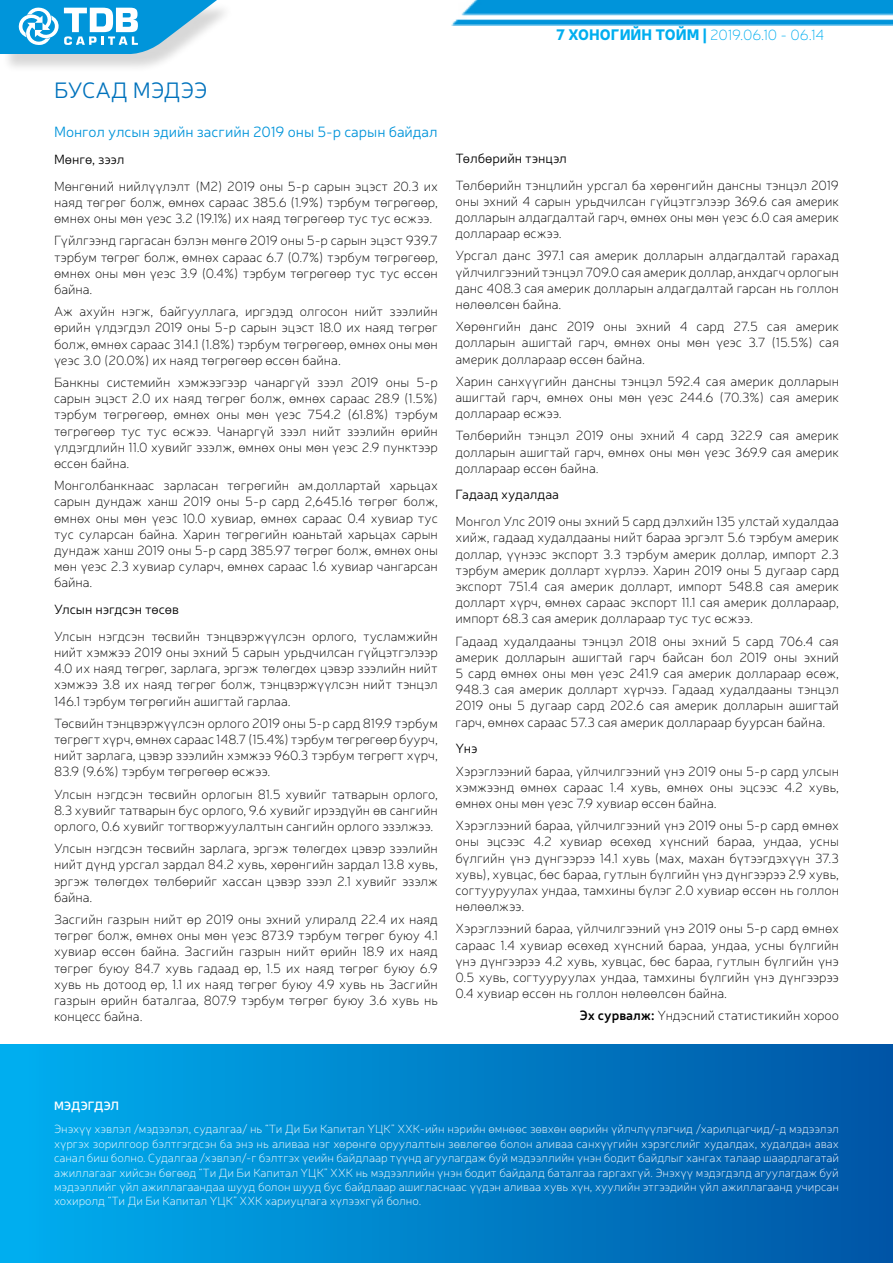
<style>
.page{position:relative;width:893px;height:1263px;background:#fff}
.page>*{position:absolute;margin:0;border:0;box-sizing:border-box;transform-origin:0 0}
.t1{font:300 22.5px "Neris";letter-spacing:-.01em;color:#0072bc}
.t2{font:300 15px "Neris";color:#0094da}
.t3{font:100 15px "Neris";color:#00aeef}
.t4{font:100 13.5px/16.2px "Neris";color:#000;text-align:justify}
.t5{font:300 13.5px "Neris";color:#000}
.t6{font:100 12px/14.4px "Neris";color:#fff;text-align:justify}
.t7{font:600 12px "Neris";color:#fff}
.s1{font-weight:900}
.s2{font-weight:600}
</style>
<div class="page">
<div style="left:3px;top:3px;width:232px;height:70px;background:#000;opacity:.16"></div>
<svg style="left:0;top:0;width:217px;height:54px"></svg>
<img style="left:451px;top:0;width:442px;height:25px">
<div style="left:0;top:1044px;width:893px;height:219px;background:linear-gradient(to right,#00afef,#0054a4)"></div>
<h1 class="t1" style="left:54px;top:76px;width:155px">БУСАД МЭДЭЭ</h1>
<p class="t2" style="left:54px;top:123px;width:385px">Монгол улсын эдийн засгийн 2019 оны 5-р сарын байдал</p>
<p class="t5" style="left:54px;top:151px;width:72px">Мөнгө, зээл</p>
<p class="t4" style="left:54px;top:178px;width:385px">Mөнгөний нийлүүлэлт (M2) 2019 оны 5-р сарын эцэст 20.3 их наяд төгрөг болж, өмнөх сараас 385.6 (1.9%) тэрбум төгрөгөөр, өмнөх оны мөн үеэс 3.2 (19.1%) их наяд төгрөгөөр тус тус өсжээ.</p>
<p class="t4" style="left:54px;top:232px;width:385px">Гүйлгээнд гаргасан бэлэн мөнгө 2019 оны 5-р сарын эцэст 939.7 тэрбум төгрөг болж, өмнөх сараас 6.7 (0.7%) тэрбум төгрөгөөр, өмнөх оны мөн үеэс 3.9 (0.4%) тэрбум төгрөгөөр тус тус өссөн байна.</p>
<p class="t4" style="left:54px;top:303px;width:385px">Аж ахуйн нэгж, байгууллага, иргэдэд олгосон нийт зээлийн өрийн үлдэгдэл 2019 оны 5-р сарын эцэст 18.0 их наяд төгрөг болж, өмнөх сараас 314.1 (1.8%) тэрбум төгрөгөөр, өмнөх оны мөн үеэс 3.0 (20.0%) их наяд төгрөгөөр өссөн байна.</p>
<p class="t4" style="left:54px;top:374px;width:385px">Банкны системийн хэмжээгээр чанаргүй зээл 2019 оны 5-р сарын эцэст 2.0 их наяд төгрөг болж, өмнөх сараас 28.9 (1.5%) тэрбум төгрөгөөр, өмнөх оны мөн үеэс 754.2 (61.8%) тэрбум төгрөгөөр тус тус өсжээ. Чанаргүй зээл нийт зээлийн өрийн үлдэгдлийн 11.0 хувийг эзэлж, өмнөх оны мөн үеэс 2.9 пунктээр өссөн байна.</p>
<p class="t4" style="left:54px;top:477px;width:385px">Монголбанкнаас зарласан төгрөгийн ам.доллартай харьцах сарын дундаж ханш 2019 оны 5-р сард 2,645.16 төгрөг болж, өмнөх оны мөн үеэс 10.0 хувиар, өмнөх сараас 0.4 хувиар тус тус суларсан байна. Харин төгрөгийн юаньтай харьцах сарын дундаж ханш 2019 оны 5-р сард 385.97 төгрөг болж, өмнөх оны мөн үеэс 2.3 хувиар суларч, өмнөх сараас 1.6 хувиар чангарсан байна.</p>
<p class="t5" style="left:54px;top:601px;width:127px">Улсын нэгдсэн төсөв</p>
<p class="t4" style="left:54px;top:628px;width:385px">Улсын нэгдсэн төсвийн тэнцвэржүүлсэн орлого, тусламжийн нийт хэмжээ 2019 оны эхний 5 сарын урьдчилсан гүйцэтгэлээр 4.0 их наяд төгрөг, зарлага, эргэж төлөгдөх цэвэр зээлийн нийт хэмжээ 3.8 их наяд төгрөг болж, тэнцвэржүүлсэн нийт тэнцэл 146.1 тэрбум төгрөгийн ашигтай гарлаа.</p>
<p class="t4" style="left:54px;top:715px;width:385px">Төсвийн тэнцвэржүүлсэн орлого 2019 оны 5-р сард 819.9 тэрбум төгрөгт хүрч, өмнөх сараас 148.7 (15.4%) тэрбум төгрөгөөр буурч, нийт зарлага, цэвэр зээлийн хэмжээ 960.3 тэрбум төгрөгт хүрч, 83.9 (9.6%) тэрбум төгрөгөөр өсжээ.</p>
<p class="t4" style="left:54px;top:785px;width:385px">Улсын нэгдсэн төсвийн орлогын 81.5 хувийг татварын орлого, 8.3 хувийг татварын бус орлого, 9.6 хувийг ирээдүйн өв сангийн орлого, 0.6 хувийг тогтворжуулалтын сангийн орлого эзэлжээ.</p>
<p class="t4" style="left:54px;top:840px;width:385px">Улсын нэгдсэн төсвийн зарлага, эргэж төлөгдөх цэвэр зээлийн нийт дүнд урсгал зардал 84.2 хувь, хөрөнгийн зардал 13.8 хувь, эргэж төлөгдөх төлбөрийг хассан цэвэр зээл 2.1 хувийг эзэлж байна.</p>
<p class="t4" style="left:54px;top:911px;width:385px">Засгийн газрын нийт өр 2019 оны эхний улиралд 22.4 их наяд төгрөг болж, өмнөх оны мөн үеэс 873.9 тэрбум төгрөг буюу 4.1 хувиар өссөн байна. Засгийн газрын нийт өрийн 18.9 их наяд төгрөг буюу 84.7 хувь гадаад өр, 1.5 их наяд төгрөг буюу 6.9 хувь нь дотоод өр, 1.1 их наяд төгрөг буюу 4.9 хувь нь Засгийн газрын өрийн баталгаа, 807.9 тэрбум төгрөг буюу 3.6 хувь нь концесс байна.</p>
<p class="t3" style="left:556px;top:25px;width:270px"><span class="s1">7 ХОНОГИЙН ТОЙМ |</span> 2019.06.10 - 06.14</p>
<p class="t5" style="left:455px;top:150px;width:113px">Төлбөрийн тэнцэл</p>
<p class="t4" style="left:455px;top:176px;width:385px">Төлбөрийн тэнцлийн урсгал ба хөрөнгийн дансны тэнцэл 2019 оны эхний 4 сарын урьдчилсан гүйцэтгэлээр 369.6 сая америк долларын алдагдалтай гарч, өмнөх оны мөн үеэс 6.0 сая америк доллараар өсжээ.</p>
<p class="t4" style="left:455px;top:247px;width:385px">Урсгал данс 397.1 сая америк долларын алдагдалтай гарахад үйлчилгээний тэнцэл 709.0 сая америк доллар, анхдагч орлогын данс 408.3 сая америк долларын алдагдалтай гарсан нь голлон нөлөөлсөн байна.</p>
<p class="t4" style="left:455px;top:318px;width:385px">Хөрөнгийн данс 2019 оны эхний 4 сард 27.5 сая америк долларын ашигтай гарч, өмнөх оны мөн үеэс 3.7 (15.5%) сая америк доллараар өссөн байна.</p>
<p class="t4" style="left:455px;top:373px;width:385px">Харин санхүүгийн дансны тэнцэл 592.4 сая америк долларын ашигтай гарч, өмнөх оны мөн үеэс 244.6 (70.3%) сая америк доллараар өсжээ.</p>
<p class="t4" style="left:455px;top:427px;width:385px">Төлбөрийн тэнцэл 2019 оны эхний 4 сард 322.9 сая америк долларын ашигтай гарч, өмнөх оны мөн үеэс 369.9 сая америк доллараар өссөн байна.</p>
<p class="t5" style="left:455px;top:486px;width:105px">Гадаад худалдаа</p>
<p class="t4" style="left:455px;top:513px;width:385px">Монгол Улс 2019 оны эхний 5 сард дэлхийн 135 улстай худалдаа хийж, гадаад худалдааны нийт бараа эргэлт 5.6 тэрбум америк доллар, үүнээс экспорт 3.3 тэрбум америк доллар, импорт 2.3 тэрбум америк долларт хүрлээ. Харин 2019 оны 5 дугаар сард экспорт 751.4 сая америк долларт, импорт 548.8 сая америк долларт хүрч, өмнөх сараас экспорт 11.1 сая америк доллараар, импорт 68.3 сая америк доллараар тус тус өсжээ.</p>
<p class="t4" style="left:455px;top:632px;width:385px">Гадаад худалдааны тэнцэл 2018 оны эхний 5 сард 706.4 сая америк долларын ашигтай гарч байсан бол 2019 оны эхний 5 сард өмнөх оны мөн үеэс 241.9 сая америк доллараар өсөж, 948.3 сая америк долларт хүрчээ. Гадаад худалдааны тэнцэл 2019 оны 5 дугаар сард 202.6 сая америк долларын ашигтай гарч, өмнөх сараас 57.3 сая америк доллараар буурсан байна.</p>
<p class="t5" style="left:455px;top:740px;width:24px">Үнэ</p>
<p class="t4" style="left:455px;top:762px;width:385px">Хэрэглээний бараа, үйлчилгээний үнэ 2019 оны 5-р сард улсын хэмжээнд өмнөх сараас 1.4 хувь, өмнөх оны эцсээс 4.2 хувь, өмнөх оны мөн үеэс 7.9 хувиар өссөн байна.</p>
<p class="t4" style="left:455px;top:817px;width:385px">Хэрэглээний бараа, үйлчилгээний үнэ 2019 оны 5-р сард өмнөх оны эцсээс 4.2 хувиар өсөхөд хүнсний бараа, ундаа, усны бүлгийн үнэ дүнгээрээ 14.1 хувь (мах, махан бүтээгдэхүүн 37.3 хувь), хувцас, бөс бараа, гутлын бүлгийн үнэ дүнгээрээ 2.9 хувь, согтууруулах ундаа, тамхины бүлэг 2.0 хувиар өссөн нь голлон нөлөөлжээ.</p>
<p class="t4" style="left:455px;top:920px;width:385px">Хэрэглээний бараа, үйлчилгээний үнэ 2019 оны 5-р сард өмнөх сараас 1.4 хувиар өсөхөд хүнсний бараа, ундаа, усны бүлгийн үнэ дүнгээрээ 4.2 хувь, хувцас, бөс бараа, гутлын бүлгийн үнэ 0.5 хувь, согтууруулах ундаа, тамхины бүлгийн үнэ дүнгээрээ 0.4 хувиар өссөн нь голлон нөлөөлсөн байна.</p>
<p class="t4" style="left:579px;top:1007px;width:261px"><span class="s2">Эх сурвалж:</span> Үндэсний статистикийн хороо</p>
<p class="t7" style="left:54px;top:1098px;width:58px">МЭДЭГДЭЛ</p>
<p class="t6" style="left:54px;top:1122px;width:786px">Энэхүү хэвлэл /мэдээлэл, судалгаа/ нь “Ти Ди Би Капитал ҮЦК” ХХК-ийн нэрийн өмнөөс зөвхөн өөрийн үйлчлүүлэгчид /харилцагчид/-д мэдээлэл хүргэх зорилгоор бэлтгэгдсэн ба энэ нь аливаа нэг хөрөнгө оруулалтын зөвлөгөө болон аливаа санхүүгийн хэрэгслийг худалдах, худалдан авах санал биш болно. Судалгаа /хэвлэл/-г бэлтгэх үеийн байдлаар түүнд агуулагдаж буй мэдээллийн үнэн бодит байдлыг хангах талаар шаардлагатай ажиллагааг хийсэн бөгөөд “Ти Ди Би Капитал ҮЦК” ХХК нь мэдээллийн үнэн бодит байдалд баталгаа гаргахгүй. Энэхүү мэдэгдэлд агуулагдaж буй мэдээллийг үйл ажиллагаандаа шууд болон шууд бус байдлаар ашигласнаас үүдэн аливаа хувь хүн, хуулийн этгээдийн үйл ажиллагаанд учирсан хохиролд “Ти Ди Би Капитал ҮЦК” ХХК хариуцлага хүлээхгүй болно.</p>
</div>
